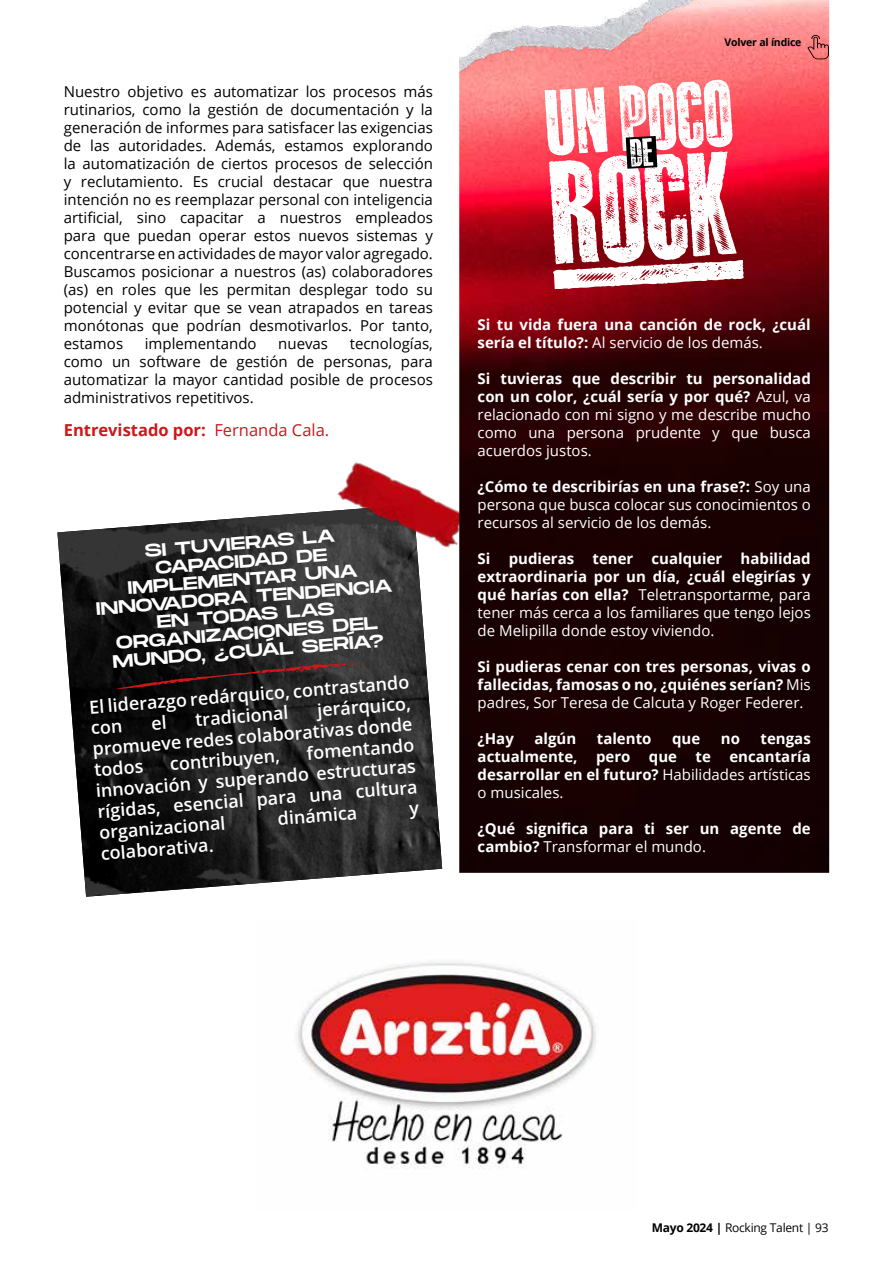
<style>
.page{position:relative;width:893px;height:1263px;background:#fff}
.page>*{position:absolute;margin:0;border:0;box-sizing:border-box;transform-origin:0 0}
.t1{font:600 18px/21.6px "Open Sans";color:#fff;text-align:justify}
.t2{font:18px/18px "Monument Extended";color:#fff;text-align:center}
.t3{font:700 16.5px "Open Sans";color:#cd1719}
.t4{font:15px/18px "Open Sans";color:#000;text-align:justify}
.t5{font:15px/18px "Open Sans";color:#fff;text-align:justify}
.t6{font:700 15px/18px "Open Sans";color:#fff}
.t7{font:12px "Open Sans";letter-spacing:-.02em;color:#000}
.t8{font:700 10.5px "Open Sans";letter-spacing:-.02em;color:#000}
.s1{font-weight:400}
.s2{font-weight:700}
</style>
<div class="page">
<img style="left:57px;top:510px;width:385px;height:387px">
<img style="left:335px;top:462px;width:124px;height:92px">
<svg style="left:115px;top:663px;width:269px;height:30px;background:#281c1c"></svg>
<img style="left:459px;top:0;width:370px;height:873px">
<img style="left:459px;top:0;width:294px;height:80px">
<svg style="left:545px;top:80px;width:199px;height:209px"></svg>
<img style="left:296px;top:962px;width:300px;height:207px">
<svg style="left:807px;top:35px;width:22px;height:24px"></svg>
<svg style="left:152px;top:715px;width:14px;height:15px"></svg>
<svg style="left:409px;top:804px;width:11px;height:15px"></svg>
<p class="t4" style="left:64px;top:82px;width:371px">Nuestro objetivo es automatizar los procesos más rutinarios, como la gestión de documentación y la generación de informes para satisfacer las exigencias de las autoridades. Además, estamos explorando la automatización de ciertos procesos de selección y reclutamiento. Es crucial destacar que nuestra intención no es reemplazar personal con inteligencia artificial, sino capacitar a nuestros empleados para que puedan operar estos nuevos sistemas y concentrarse en actividades de mayor valor agregado.<br>Buscamos posicionar a nuestros (as) colaboradores (as) en roles que les permitan desplegar todo su potencial y evitar que se vean atrapados en tareas monótonas que podrían desmotivarlos. Por tanto, estamos</p>
<p class="t4" style="left:64px;top:334px;width:371px;text-indent:286px">tecnologías, como un software de gestión de personas, para automatizar la mayor cantidad posible de procesos administrativos repetitivos.</p>
<p class="t4" style="left:145px;top:334px;width:113px">implementando</p>
<p class="t4" style="left:278px;top:334px;width:51px">nuevas</p>
<p class="t3" style="left:64px;top:418px;width:267px">Entrevistado por: <span class="s1">Fernanda Cala.</span></p>
<p class="t2" style="left:91px;top:544px;width:299px;rotate:-4deg">SI TUVIERAS LA<br>CAPACIDAD DE<br>IMPLEMENTAR UNA<br>INNOVADORA TENDENCIA<br>EN TODAS LAS<br>ORGANIZACIONES DEL<br>MUNDO, ¿CUÁL SERÍA?</p>
<p class="t1" style="left:89px;top:694px;width:322px;line-height:22.2px;rotate:-4deg">El liderazgo redárquico, contrastando con</p>
<p class="t1" style="left:90px;top:714px;width:322px;line-height:22px;text-indent:227px;rotate:-4deg">jerárquico, promueve redes colaborativas donde todos</p>
<p class="t1" style="left:195px;top:708px;width:95px;rotate:-4deg">tradicional</p>
<p class="t1" style="left:94px;top:756px;width:322px;text-indent:213px;rotate:-4deg">fomentando innovación y superando estructuras rígidas, esencial para una cultura organizacional</p>
<p class="t1" style="left:169px;top:752px;width:112px;rotate:-4deg">contribuyen,</p>
<p class="t1" style="left:277px;top:807px;width:81px;rotate:-4deg">dinámica</p>
<p class="t1" style="left:100px;top:842px;width:114px;rotate:-4deg">colaborativa.</p>
<p class="t8" style="left:725px;top:35px;width:78px">Volver al índice</p>
<p class="t6" style="left:478px;top:316px;width:335px">Si tu vida fuera una canción de rock, ¿cuál sería el título?: <span class="s1">Al servicio de los demás.</span></p>
<p class="t5" style="left:478px;top:370px;width:335px"><span class="s2">Si tuvieras que describir tu personalidad con un color, ¿cuál sería y por qué?</span> Azul, va relacionado con mi signo y me describe mucho como una persona prudente y que busca acuerdos justos.</p>
<p class="t5" style="left:478px;top:478px;width:335px"><span class="s2">¿Cómo te describirías en una frase?:</span> Soy una persona que busca colocar sus conocimientos o recursos al servicio de los demás.</p>
<p class="t5" style="left:478px;top:550px;width:335px"><span class="s2">Si pudieras tener cualquier habilidad extraordinaria por un día, ¿cuál elegirías y qué harías con ella?</span> Teletransportarme, para tener más cerca a los familiares que tengo lejos de Melipilla donde estoy viviendo.</p>
<p class="t6" style="left:478px;top:658px;width:335px;text-align:justify">Si pudieras cenar con tres personas, vivas o fallecidas, famosas o no, ¿quiénes serían? <span class="s1">Mis padres, Sor Teresa de Calcuta y Roger Federer.</span></p>
<p class="t6" style="left:478px;top:730px;width:38px">¿Hay</p>
<p class="t6" style="left:534px;top:730px;width:43px">algún</p>
<p class="t6" style="left:597px;top:730px;width:56px">talento</p>
<p class="t6" style="left:672px;top:730px;width:30px">que</p>
<p class="t6" style="left:721px;top:730px;width:21px">no</p>
<p class="t6" style="left:478px;top:730px;width:335px;text-align:justify;text-indent:283px">tengas actualmente, pero que te encantaría desarrollar en el futuro? <span class="s1">Habilidades artísticas o musicales.</span></p>
<p class="t6" style="left:478px;top:820px;width:335px">¿Qué significa para ti ser un agente de cambio? <span class="s1">Transformar el mundo.</span></p>
<p class="t7" style="left:652px;top:1220px;width:179px"><span class="s2">Mayo 2024 |</span> Rocking Talent | 93</p>
</div>
